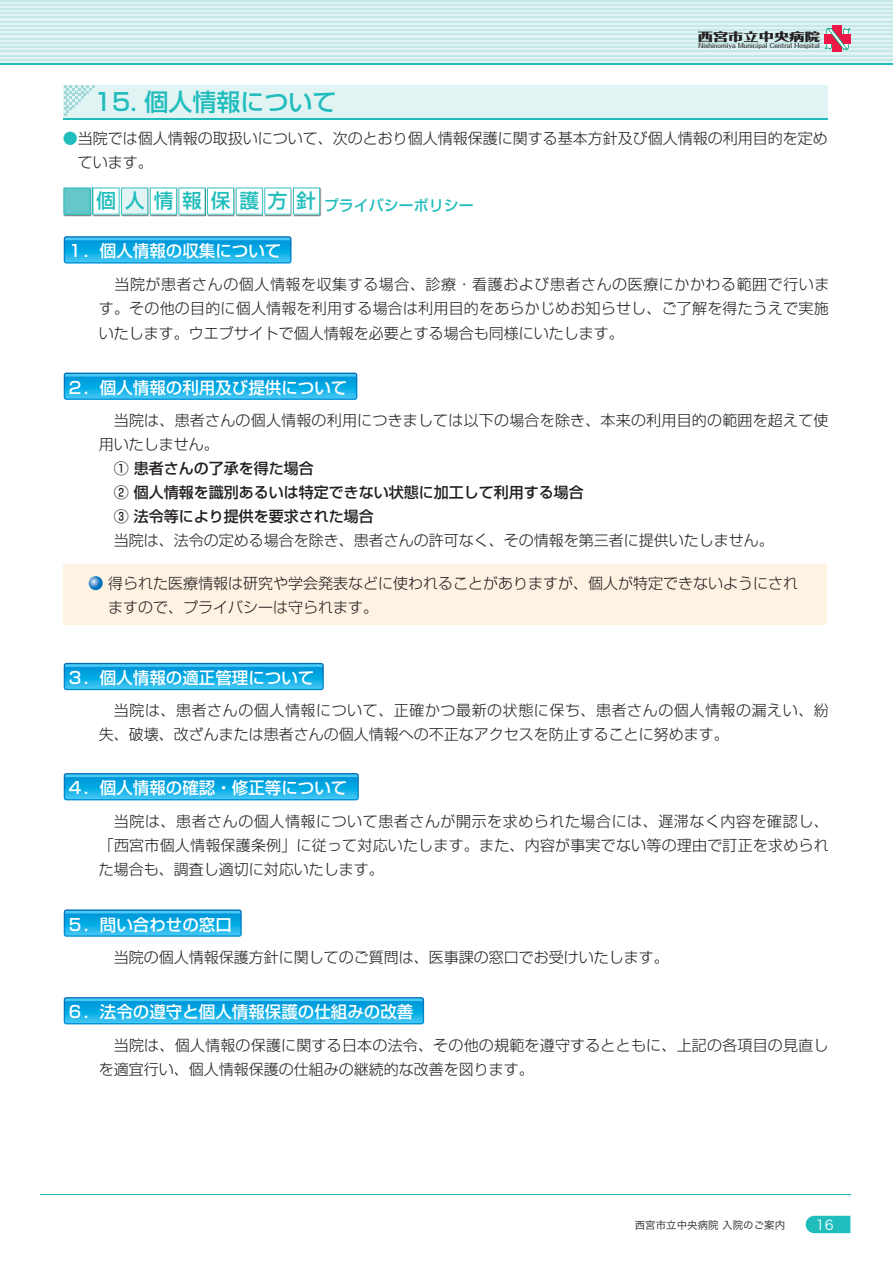
<style>
.page{position:relative;width:893px;height:1263px;background:#fff}
.page>*{position:absolute;margin:0;border:0;box-sizing:border-box;transform-origin:0 0}
.t1{font:500 24px "Shin Go Pro";color:#21bdbd}
.t2{font:500 16.5px "Shin Go Pro";color:#fff}
.t3{font:300 15px/24px "Shin Go Pro";color:#231f20}
.t4{font:300 15px/24px "Shin Go Pro";letter-spacing:.035em;color:#231f20}
.t5{font:500 15px/24px "Shin Go Pro";color:#231f20}
.t6{font:500 15px "Shin Go Pro";color:#21bdbd}
.t7{font:13.5px "Hira Kaku Pro W3";color:#fff}
.t8{font:800 11.4px "Folk Pro";letter-spacing:.01em;color:#231f20;scale:1.33 1}
.t9{font:10.5px "Hira Kaku Pro W3";color:#231f20}
.t10{font:500 6.45px "Folk Pro";letter-spacing:.015em;color:#231f20}
.s1{color:#21bdbd}
</style>
<div class="page">
<svg style="left:0;top:1px;width:893px;height:62px;background:#dbf0f0"></svg>
<hr style="left:0;top:63px;width:893px;height:1px;background:#21bdbd">
<hr style="left:0;top:0;width:893px;height:1px;background:#c6e7e8">
<hr style="left:0;top:4px;width:893px;height:1px;background:#c6e7e8">
<hr style="left:0;top:8px;width:893px;height:2px;background:#c6e7e8">
<hr style="left:0;top:12px;width:893px;height:2px;background:#c6e7e8">
<hr style="left:0;top:17px;width:893px;height:1px;background:#c6e7e8">
<hr style="left:0;top:21px;width:893px;height:1px;background:#c6e7e8">
<hr style="left:0;top:25px;width:893px;height:2px;background:#c6e7e8">
<hr style="left:0;top:29px;width:893px;height:2px;background:#c6e7e8">
<hr style="left:0;top:34px;width:893px;height:1px;background:#c6e7e8">
<hr style="left:0;top:38px;width:893px;height:1px;background:#c6e7e8">
<hr style="left:0;top:42px;width:893px;height:2px;background:#c6e7e8">
<hr style="left:0;top:46px;width:893px;height:2px;background:#c6e7e8">
<hr style="left:0;top:51px;width:893px;height:1px;background:#c6e7e8">
<hr style="left:0;top:55px;width:893px;height:1px;background:#c6e7e8">
<hr style="left:0;top:59px;width:893px;height:2px;background:#c6e7e8">
<svg style="left:806px;top:1216px;width:44px;height:17px"></svg>
<div style="left:833px;top:26px;width:9px;height:26px;background:#ed1845"></div>
<div style="left:824px;top:34px;width:26px;height:9px;background:#ed1845"></div>
<svg style="left:825px;top:28px;width:25px;height:21px"></svg>
<hr style="left:40px;top:1194px;width:810px;height:1px;background:#21bdbd">
<div style="left:64px;top:85px;width:764px;height:33px;background:#e1f3f3"></div>
<svg style="left:64px;top:85px;width:31px;height:31px"></svg>
<hr style="left:64px;top:118px;width:764px;height:1px;background:#21bdbd">
<img style="left:93px;top:187px;width:27px;height:30px">
<img style="left:63px;top:187px;width:28px;height:30px">
<img style="left:122px;top:187px;width:55px;height:30px">
<img style="left:179px;top:187px;width:27px;height:30px">
<img style="left:208px;top:187px;width:55px;height:30px">
<img style="left:265px;top:187px;width:27px;height:30px">
<img style="left:294px;top:187px;width:28px;height:30px">
<svg style="left:64px;top:188px;width:256px;height:27px"></svg>
<svg style="left:64px;top:236px;width:227px;height:28px;background:#1bace4"></svg>
<svg style="left:64px;top:373px;width:293px;height:27px;background:#16abe4"></svg>
<svg style="left:64px;top:663px;width:260px;height:27px;background:#15aae3"></svg>
<svg style="left:64px;top:773px;width:295px;height:27px;background:#16abe3"></svg>
<svg style="left:64px;top:997px;width:360px;height:27px;background:#16abe3"></svg>
<svg style="left:64px;top:909px;width:178px;height:28px;background:#1bace4"></svg>
<div style="left:64px;top:565px;width:763px;height:60px;background:#fef2e3"></div>
<svg style="left:89px;top:576px;width:14px;height:14px"></svg>
<h1 class="t1" style="left:94px;top:83px;width:244px">15. 個人情報について</h1>
<p class="t8" style="left:698px;top:26px;width:93px">西宮市立中央病院</p>
<p class="t10" style="left:698px;top:40px;width:123px">Nishinomiya Municipal Central Hospital</p>
<p class="t3" style="left:78px;top:124px;width:752px;text-indent:-15px"><span class="s1">●</span>当院では個人情報の取扱いについて、次のとおり個人情報保護に関する基本方針及び個人情報の利用目的を定めています。</p>
<p class="t6" style="left:97px;top:193px;width:379px"><sup>個人情報保護方針</sup>プライバシーポリシー</p>
<p class="t2" style="left:67px;top:238px;width:216px">１．個人情報の収集について</p>
<p class="t3" style="left:99px;top:270px;width:732px;line-height:24.5px;text-align:justify">　当院が患者さんの個人情報を収集する場合、診療・看護および患者さんの医療にかかわる範囲で行います。その他の目的に個人情報を利用する場合は利用目的をあらかじめお知らせし、ご了解を得たうえで実施いたします。ウエブサイトで個人情報を必要とする場合も同様にいたします。</p>
<p class="t2" style="left:67px;top:374px;width:282px">２．個人情報の利用及び提供について</p>
<p class="t3" style="left:99px;top:407px;width:731px;text-indent:15px">当院は、患者さんの個人情報の利用につきましては以下の場合を除き、本来の利用目的の範囲を超えて使用いたしません。</p>
<p class="t5" style="left:114px;top:455px;width:471px">① 患者さんの了承を得た場合<br>② 個人情報を識別あるいは特定できない状態に加工して利用する場合<br>③ 法令等により提供を要求された場合</p>
<p class="t3" style="left:114px;top:527px;width:662px">当院は、法令の定める場合を除き、患者さんの許可なく、その情報を第三者に提供いたしません。</p>
<p class="t3" style="left:108px;top:569px;width:691px">得られた医療情報は研究や学会発表などに使われることがありますが、個人が特定できないようにされますので、プライバシーは守られます。</p>
<p class="t2" style="left:67px;top:664px;width:249px">３．個人情報の適正管理について</p>
<p class="t4" style="left:99px;top:697px;width:731px;text-indent:15px">当院は、患者さんの個人情報について、正確かつ最新の状態に保ち、患者さんの個人情報の漏えい、紛失、破壊、改ざんまたは患者さんの個人情報への不正なアクセスを防止することに努めます。</p>
<p class="t2" style="left:67px;top:774px;width:282px">４．個人情報の確認・修正等について</p>
<p class="t3" style="left:99px;top:807px;width:731px;text-align:justify;text-indent:15px">当院は、患者さんの個人情報について患者さんが開示を求められた場合には、遅滞なく内容を確認し、「西宮市個人情報保護条例」に従って対応いたします。また、内容が事実でない等の理由で訂正を求められた場合も、調査し適切に対応いたします。</p>
<p class="t2" style="left:67px;top:911px;width:166px">５．問い合わせの窓口</p>
<p class="t3" style="left:114px;top:943px;width:557px">当院の個人情報保護方針に関してのご質問は、医事課の窓口でお受けいたします。</p>
<p class="t2" style="left:67px;top:998px;width:348px">６．法令の遵守と個人情報保護の仕組みの改善</p>
<p class="t3" style="left:99px;top:1031px;width:731px;text-indent:15px">当院は、個人情報の保護に関する日本の法令、その他の規範を遵守するとともに、上記の各項目の見直しを適宜行い、個人情報保護の仕組みの継続的な改善を図ります。</p>
<p class="t9" style="left:635px;top:1215px;width:152px">西宮市立中央病院 入院のご案内</p>
<p class="t7" style="left:816px;top:1213px;width:19px">16</p>
</div>
